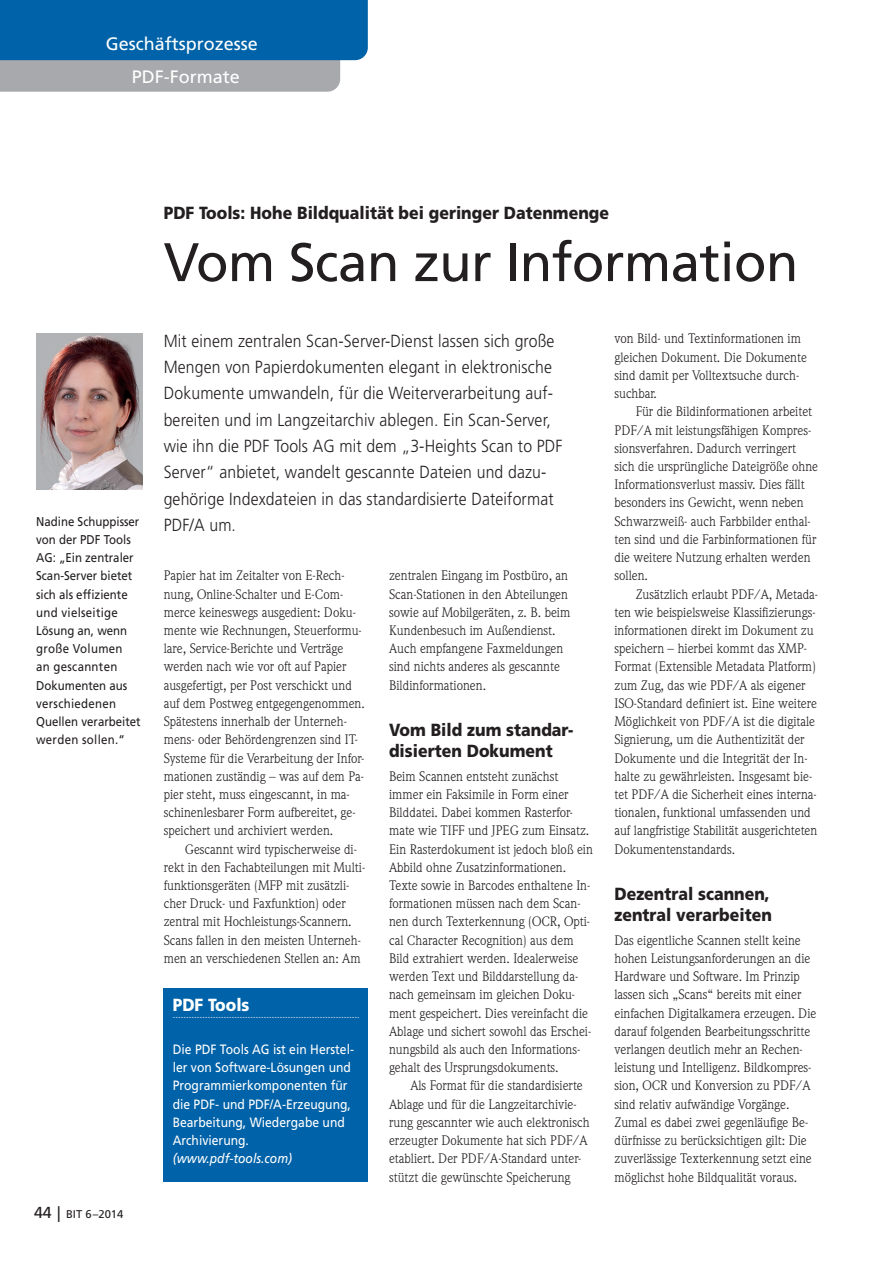
<style>
.page{position:relative;width:893px;height:1263px;background:#fff}
.page>*{position:absolute;margin:0;border:0;box-sizing:border-box;transform-origin:0 0}
.t1{font:54.15px "Frutiger";letter-spacing:-.01em;color:#231f20}
.t2{font:18px "Frutiger";color:#fff}
.t3{font:300 17.55px/26.2px "Frutiger";letter-spacing:.01em;color:#231f20;scale:.9 1}
.t4{font:900 17.55px/20.7px "Frutiger";color:#231f20;scale:.9 1}
.t5{font:900 17.55px "Frutiger";color:#fff;scale:.9 1}
.t6{font:13.5px/18.1px "Weidemann";color:#231f20}
.t7{font:13.5px/18.1px "Frutiger";color:#fff;scale:.9 1}
.t8{font:italic 13.5px "Frutiger";color:#fff;scale:.9 1}
.t9{font:12.75px/18.1px "Frutiger";color:#231f20;scale:.9 1}
.t10{font:11.25px "Frutiger";color:#231f20}
.s1{font-size:15.9px}
.s2{font-size:15.75px}
</style>
<div class="page">
<svg style="left:0;top:0;width:368px;height:92px;background:#3c7cab"></svg>
<div style="left:164px;top:988px;width:204px;height:193px;background:#0062a8"></div>
<svg style="left:173px;top:1017px;width:186px;height:1px"></svg>
<img style="left:36px;top:333px;width:106px;height:156px">
<h2 class="t2" style="left:106px;top:36px;width:154px">Geschäftsprozesse</h2>
<h2 class="t2" style="left:132px;top:70px;width:110px">PDF-Formate</h2>
<p class="t9" style="left:36px;top:513px;width:118px">Nadine Schuppisser von der PDF Tools<br>AG: „Ein zentraler<br>Scan-Server bietet sich als effiziente und vielseitige<br>Lösung an, wenn große Volumen<br>an gescannten<br>Dokumenten aus verschiedenen<br>Quellen verarbeitet werden sollen.“</p>
<p class="t10" style="left:34px;top:1209px;width:91px"><span class="s1">44</span> <span class="s2">|</span> BIT 6–2014</p>
<p class="t4" style="left:164px;top:204px;width:496px">PDF Tools: Hohe Bildqualität bei geringer Datenmenge</p>
<h1 class="t1" style="left:164px;top:240px;width:636px">Vom Scan zur Information</h1>
<p class="t3" style="left:164px;top:329px;width:445px">Mit einem zentralen Scan-Server-Dienst lassen sich große Mengen von Papierdokumenten elegant in elektronische Dokumente umwandeln, für die Weiterverarbeitung auf&shy;bereiten und im Langzeitarchiv ablegen. Ein Scan-Server, wie ihn die PDF Tools AG mit dem „3-Heights Scan to PDF Server“ anbietet, wandelt gescannte Dateien und dazu&shy;gehörige Indexdateien in das standardisierte Dateiformat PDF/A um.</p>
<p class="t6" style="left:164px;top:568px;width:203px">Papier hat im Zeitalter von E-Rech&shy;nung, Online-Schalter und E-Com&shy;merce keineswegs ausgedient: Doku&shy;mente wie Rechnungen, Steuerformu&shy;lare, Service-Berichte und Verträge werden nach wie vor oft auf Papier ausgefertigt, per Post verschickt und auf dem Postweg entgegengenommen.<br>Spätestens innerhalb der Unterneh&shy;mens- oder Behördengrenzen sind IT-Systeme für die Verarbeitung der Infor&shy;mationen zuständig – was auf dem Pa&shy;pier steht, muss eingescannt, in ma&shy;schinenlesbarer Form aufbereitet, ge&shy;speichert und archiviert werden.</p>
<p class="t6" style="left:164px;top:841px;width:203px;text-indent:21px">Gescannt wird typischerweise di&shy;rekt in den Fachabteilungen mit Multi&shy;funktionsgeräten (MFP mit zusätzli&shy;cher Druck- und Faxfunktion) oder zentral mit Hochleistungs-Scannern.<br>Scans fallen in den meisten Unterneh&shy;men an verschiedenen Stellen an: Am</p>
<p class="t6" style="left:389px;top:568px;width:183px">zentralen Eingang im Postbüro, an<br>Scan-Stationen in den Abteilungen sowie auf Mobilgeräten, z. B. beim<br>Kundenbesuch im Außendienst.<br>Auch empfangene Faxmeldungen sind nichts anderes als gescannte<br>Bildinformationen.</p>
<p class="t4" style="left:389px;top:721px;width:206px">Vom Bild zum standar&shy;disierten Dokument</p>
<p class="t6" style="left:389px;top:768px;width:205px">Beim Scannen entsteht zunächst immer ein Faksimile in Form einer Bilddatei. Dabei kommen Rasterfor&shy;mate wie TIFF und JPEG zum Einsatz.<br>Ein Rasterdokument ist jedoch bloß ein Abbild ohne Zusatzinformationen.<br>Texte sowie in Barcodes enthaltene In&shy;formationen müssen nach dem Scan&shy;nen durch Texterkennung (OCR, Opti&shy;cal Character Recognition) aus dem Bild extrahiert werden. Idealerweise werden Text und Bilddarstellung da&shy;nach gemeinsam im gleichen Doku&shy;ment gespeichert. Dies vereinfacht die Ablage und sichert sowohl das Erschei&shy;nungsbild als auch den Informations&shy;gehalt des Ursprungsdokuments.</p>
<p class="t6" style="left:389px;top:1078px;width:202px;text-indent:21px">Als Format für die standardisierte Ablage und für die Langzeitarchivie&shy;rung gescannter wie auch elektronisch erzeugter Dokumente hat sich PDF/A etabliert. Der PDF/A-Standard unter&shy;stützt die gewünschte Speicherung</p>
<p class="t5" style="left:173px;top:997px;width:87px">PDF Tools</p>
<p class="t7" style="left:173px;top:1041px;width:203px">Die PDF Tools AG ist ein Herstel&shy;ler von Software-Lösungen und<br>Programmierkomponenten für die PDF- und PDF/A-Erzeugung,<br>Bearbeitung, Wiedergabe und<br>Archivierung.</p>
<p class="t8" style="left:173px;top:1153px;width:134px">(www.pdf-tools.com)</p>
<p class="t6" style="left:614px;top:331px;width:194px">von Bild- und Textinformationen im gleichen Dokument. Die Dokumente sind damit per Volltextsuche durch&shy;suchbar.</p>
<p class="t6" style="left:614px;top:404px;width:205px;text-indent:21px">Für die Bildinformationen arbeitet PDF/A mit leistungsfähigen Kompres&shy;sionsverfahren. Dadurch verringert sich die ursprüngliche Dateigröße ohne Informationsverlust massiv. Dies fällt besonders ins Gewicht, wenn neben Schwarzweiß- auch Farbbilder enthal&shy;ten sind und die Farbinformationen für die weitere Nutzung erhalten werden sollen.</p>
<p class="t6" style="left:614px;top:586px;width:205px;text-indent:21px">Zusätzlich erlaubt PDF/A, Metada&shy;ten wie beispielsweise Klassifizierungs&shy;informationen direkt im Dokument zu speichern – hierbei kommt das XMP-Format (Extensible Metadata Platform) zum Zug, das wie PDF/A als eigener ISO-Standard definiert ist. Eine weitere Möglichkeit von PDF/A ist die digitale Signierung, um die Authentizität der Dokumente und die Integrität der In&shy;halte zu gewährleisten. Insgesamt bie&shy;tet PDF/A die Sicherheit eines interna&shy;tionalen, funktional umfassenden und auf langfristige Stabilität ausgerichteten Dokumentenstandards.</p>
<p class="t4" style="left:614px;top:885px;width:176px">Dezentral scannen, zentral verarbeiten</p>
<p class="t6" style="left:614px;top:932px;width:203px">Das eigentliche Scannen stellt keine hohen Leistungsanforderungen an die Hardware und Software. Im Prinzip lassen sich „Scans“ bereits mit einer einfachen Digitalkamera erzeugen. Die darauf folgenden Bearbeitungsschritte verlangen deutlich mehr an Rechen&shy;leistung und Intelligenz. Bildkompres&shy;sion, OCR und Konversion zu PDF/A sind relativ aufwändige Vorgänge.<br>Zumal es dabei zwei gegenläufige Be&shy;dürfnisse zu berücksichtigen gilt: Die zuverlässige Texterkennung setzt eine möglichst hohe Bildqualität voraus.</p>
</div>
